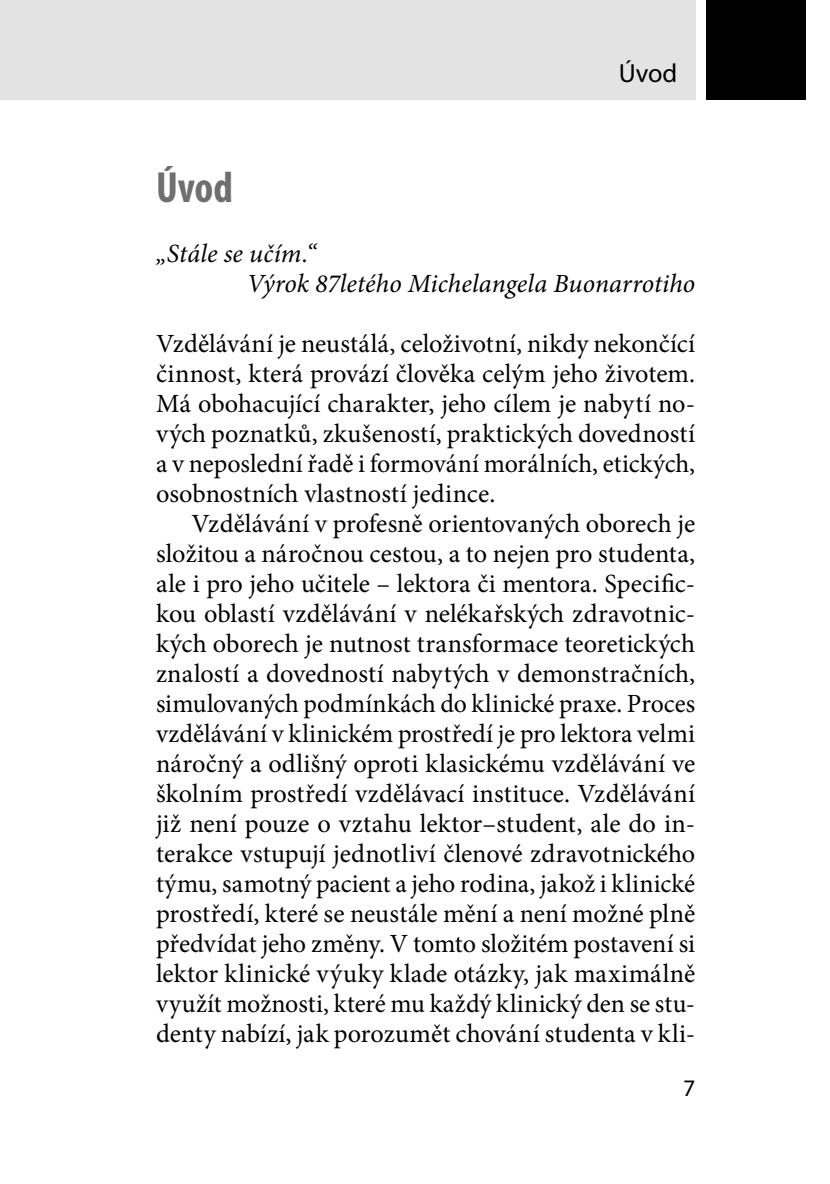
<style>
.page{position:relative;width:830px;height:1184px;background:#fff}
.page>*{position:absolute;margin:0;border:0;box-sizing:border-box;transform-origin:0 0}
._1_nadpis{font:700 condensed 43.75px "Myriad Pro";color:#706f6f}
.text{font:26.25px/30px "Minion Pro";color:#000;text-align:justify}
.text_prvni{font:26.25px/30px "Minion Pro";letter-spacing:.005em;color:#000;text-align:justify}
.text_1__odstavec_bez{font:italic 26.25px "Minion Pro";color:#000}
.text_prvni-2{font:italic 26.25px "Minion Pro";letter-spacing:.005em;color:#000}
.t1{font:26.25px "Myriad Pro";color:#000}
.t2{font:23.75px "Myriad Pro";color:#000}
</style>
<div class="page">
<div style="left:0;top:0;width:694px;height:99px;background:#e3e3e3"></div>
<div style="left:705px;top:0;width:99px;height:99px;background:#000"></div>
<p class="_1_nadpis" style="left:156px;top:160px;width:78px">Úvod</p>
<p class="t1" style="left:618px;top:57px;width:60px">Úvod</p>
<p class="text_prvni-2" style="left:156px;top:235px;width:162px">„Stále se učím.“</p>
<p class="text_1__odstavec_bez" style="left:246px;top:265px;width:450px">Výrok 87letého Michelangela Buonarrotiho</p>
<p class="text_prvni" style="left:156px;top:328px;width:540px">Vzdělávání je neustálá, celoživotní, nikdy nekončící činnost, která provází člověka celým jeho životem.<br>Má obohacující charakter, jeho cílem je nabytí no&shy;vých poznatků, zkušeností, praktických dovedností a v neposlední řadě i formování morálních, etických, osobnostních vlastností jedince.</p>
<p class="text" style="left:156px;top:508px;width:540px;text-indent:35px">Vzdělávání v profesně orientovaných oborech je složitou a náročnou cestou, a to nejen pro studenta, ale i pro jeho učitele – lektora či mentora. Specific&shy;kou oblastí vzdělávání v nelékařských zdravotnic&shy;kých oborech je nutnost transformace teoretických znalostí a dovedností nabytých v demonstračních, simulovaných podmínkách do klinické praxe. Proces vzdělávání v klinickém prostředí je pro lektora velmi náročný a odlišný oproti klasickému vzdělávání ve školním prostředí vzdělávací instituce. Vzdělávání již není pouze o vztahu lektor–student, ale do in&shy;terakce vstupují jednotliví členové zdravotnického týmu, samotný pacient a jeho rodina, jakož i klinické prostředí, které se neustále mění a není možné plně předvídat jeho změny. V tomto složitém postavení si lektor klinické výuky klade otázky, jak maximálně využít možnosti, které mu každý klinický den se stu&shy;denty nabízí, jak porozumět chování studenta v kli-</p>
<p class="t2" style="left:682px;top:1073px;width:14px">7</p>
</div>
